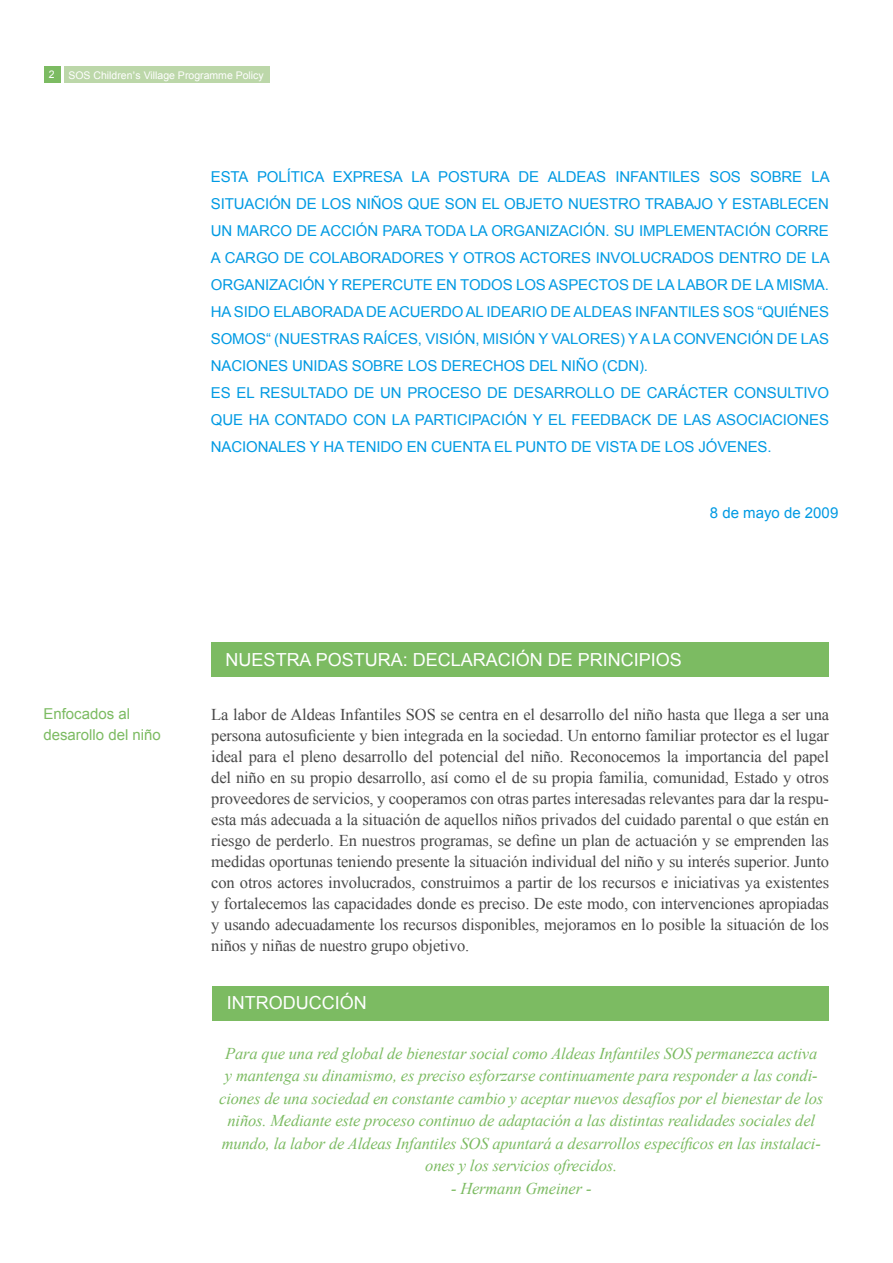
<style>
.page{position:relative;width:893px;height:1263px;background:#fff}
.page>*{position:absolute;margin:0;border:0;box-sizing:border-box;transform-origin:0 0}
.t1{font:18px "Arial";color:#fff}
.t2{font:16.5px/21px "Times New Roman";letter-spacing:-.01em;color:#484848;text-align:justify}
.t3{font:italic 16.5px/22.5px "Times New Roman";letter-spacing:-.01em;color:#7cbb62;text-align:center}
.t4{font:15px/27px "Arial";letter-spacing:-.01em;color:#009ae3;text-align:justify}
.t5{font:15px/21px "Arial";color:#7cbb62}
.t6{font:10.5px "Arial";color:#fff}
.s1{font-family:"Helvetica Neue LT Std"}
</style>
<div class="page">
<div style="left:44px;top:66px;width:17px;height:17px;background:#7cbb62"></div>
<div style="left:64px;top:66px;width:206px;height:17px;background:#bcd7a9"></div>
<div style="left:213px;top:986px;width:616px;height:34px;background:#7cbb62"></div>
<div style="left:212px;top:643px;width:617px;height:34px;background:#7cbb62"></div>
<p class="t6" style="left:49px;top:68px;width:7px">2</p>
<p class="t6" style="left:68px;top:68px;width:9px">SOS</p>
<p class="t6" style="left:94px;top:68px;width:172px">CHILDREN<span class="s1">’</span>S VILLAGE PROGRAMME POLICY</p>
<p class="t4" style="left:211px;top:163px;width:510px">ESTA POLÍTICA EXPRESA LA POSTURA DE ALDEAS I NFANTILES SOS</p>
<p class="t4" style="left:211px;top:163px;width:620px;text-indent:539px">SOBRE LA SITUACIÓN DE LOS NIÑOS QUE SON EL OBJETO NUESTRO TRABAJO Y ESTABLECEN UN MARCO DE ACCIÓN PARA TODA LA ORGANIZACIÓN. SU IMPLEMENTACIÓN CORRE A CARGO DE COLABORADORES Y OTROS ACTORES INVOLUCRADOS DENTRO DE LA ORGANIZACIÓN Y REPERCUTE EN TODOS LOS ASPECTOS DE LA LABOR DE LA MISMA.<br>HA SIDO ELABORADA DE ACUERDO AL IDEARIO DE ALDEAS I NFANTILES SOS</p>
<p class="t4" style="left:211px;top:298px;width:620px;text-indent:547px">“QUIÉNES SOMOS“ (NUESTRAS RAÍCES, VISIÓN, MISIÓN Y VALORES) Y A LA CONVENCIÓN DE LAS NACIONES U NIDAS SOBRE LOS DERECHOS DEL N IÑO (CDN</p>
<p class="t4" style="left:211px;top:352px;width:620px;text-align:left;text-indent:428px">).<br>ES EL RESULTADO DE UN PROCESO DE DESARROLLO DE CARÁCTER CONSULTIVO QUE HA CONTADO CON LA PARTICIPACIÓN Y EL FEEDBACK DE LAS ASOCIACIONES NACIONALES Y HA TENIDO EN CUENTA EL PUNTO DE VISTA DE LOS JÓVENES.</p>
<p class="t4" style="left:710px;top:500px;width:130px">8 DE MAYO DE 2009</p>
<p class="t5" style="left:43px;top:704px;width:119px">ENFOCADOS AL<br>DESAROLLO DEL NIÑO</p>
<p class="t1" style="left:226px;top:648px;width:458px">N UESTRA POSTURA: DECLARACIÓN DE PRINCIPIOS</p>
<p class="t2" style="left:211px;top:703px;width:619px">La labor de Aldeas Infantiles SOS se centra en el desarrollo del niño hasta que llega a ser una persona autosuficiente y bien integrada en la sociedad. Un entorno familiar protector es el lugar ideal para el pleno desarrollo del potencial del niño. Reconocemos la importancia del papel del niño en su propio desarrollo, así como el de su propia familia, comunidad, Estado y otros proveedores de servicios, y cooperamos con otras partes interesadas relevantes para dar la respu&shy;esta más adecuada a la situación de aquellos niños privados del cuidado parental o que están en riesgo de perderlo. En nuestros programas, se define un plan de actuación y se emprenden las medidas oportunas teniendo presente la situación individual del niño y su interés superior. Junto con otros actores involucrados, construimos a partir de los recursos e iniciativas ya existentes y fortalecemos las capacidades donde es preciso. De este modo, con intervenciones apropiadas y usando adecuadamente los recursos disponibles, mejoramos en lo posible la situación de los niños y niñas de nuestro grupo objetivo.</p>
<p class="t1" style="left:227px;top:991px;width:141px">I NTRODUCCIÓN</p>
<p class="t3" style="left:219px;top:1041px;width:606px">Para que una red global de bienestar social como Aldeas Infantiles SOS permanezca activa<br>y mantenga su dinamismo, es preciso esforzarse continuamente para responder a las condi&shy;ciones de una sociedad en constante cambio y aceptar nuevos desafíos por el bienestar de los niños. Mediante este proceso continuo de adaptación a las distintas realidades sociales del mundo, la labor de Aldeas Infantiles SOS apuntará a desarrollos específicos en las instalaci&shy;ones y los servicios ofrecidos.</p>
<p class="t3" style="left:451px;top:1176px;width:142px">- Hermann Gmeiner -</p>
</div>
